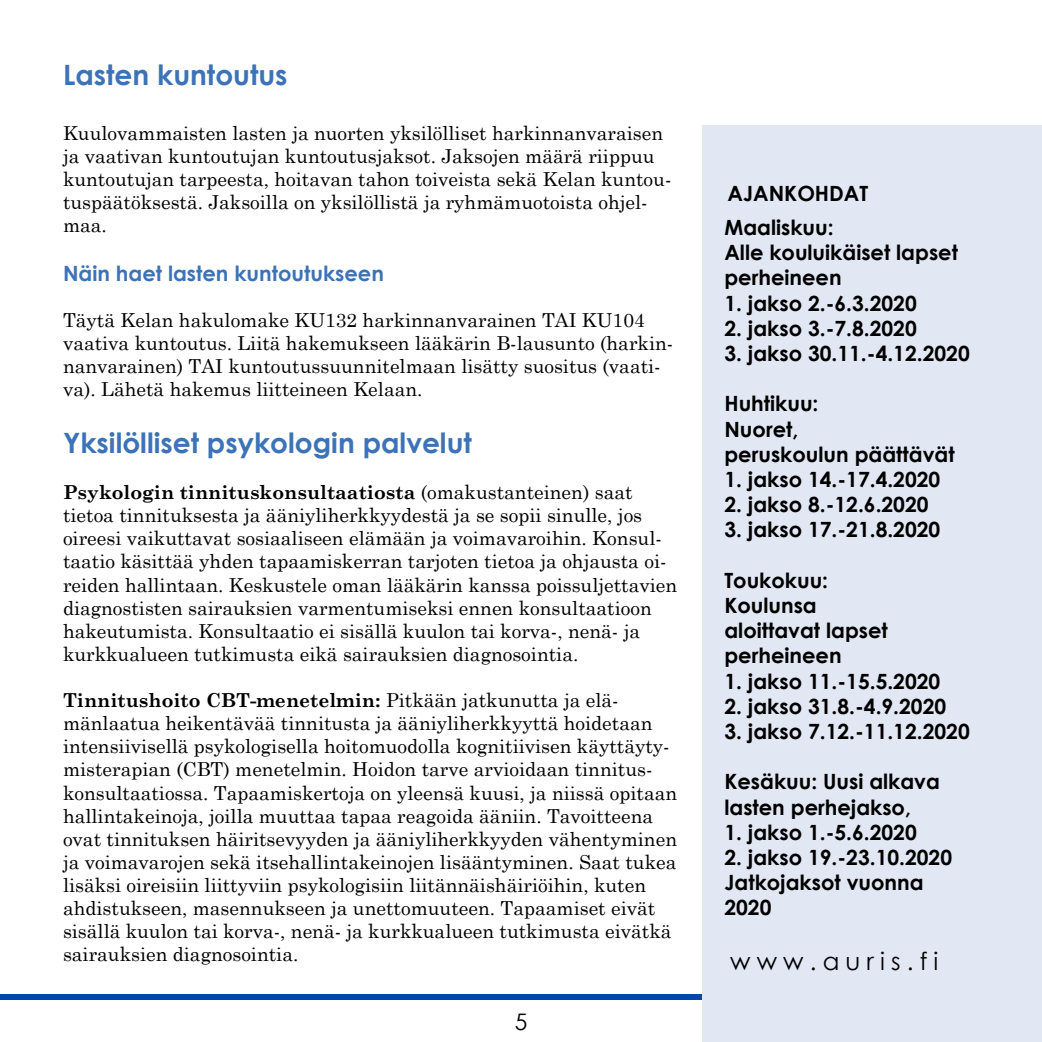
<style>
.page{position:relative;width:1042px;height:1042px;background:#fff}
.page>*{position:absolute;margin:0;border:0;box-sizing:border-box;transform-origin:0 0}
.t1{font:700 28px "Century Gothic";color:#3c73b8}
.t2{font:24.5px "Century Gothic";letter-spacing:.25em;color:#000}
.t3{font:22.75px "Century Gothic";color:#000}
.t4{font:700 21px/25.2px "Century Gothic";color:#000}
.t5{font:700 21px "Century Gothic";color:#3c73b8}
.t6{font:19.25px/23.1px "Century Schoolbook";color:#000}
.s1{font-weight:700}
</style>
<div class="page">
<div style="left:0;top:994px;width:1042px;height:6px;background:#0047ab"></div>
<div style="left:703px;top:126px;width:339px;height:916px;background:#e2e7f4"></div>
<h1 class="t1" style="left:63px;top:53px;width:226px">Lasten kuntoutus</h1>
<p class="t6" style="left:63px;top:120px;width:610px">Kuulovammaisten lasten ja nuorten yksilölliset harkinnanvaraisen ja vaativan kuntoutujan kuntoutusjaksot. Jaksojen määrä riippuu kuntoutujan tarpeesta, hoitavan tahon toiveista sekä Kelan kuntou&shy;tuspäätöksestä. Jaksoilla on yksilöllistä ja ryhmämuotoista ohjel&shy;maa.</p>
<p class="t5" style="left:63px;top:257px;width:322px">Näin haet lasten kuntoutukseen</p>
<p class="t6" style="left:63px;top:307px;width:612px">Täytä Kelan hakulomake KU132 harkinnanvarainen TAI KU104 vaativa kuntoutus. Liitä hakemukseen lääkärin B-lausunto (harkin&shy;nanvarainen) TAI kuntoutussuunnitelmaan lisätty suositus (vaati&shy;va). Lähetä hakemus liitteineen Kelaan.</p>
<h1 class="t1" style="left:63px;top:421px;width:410px">Yksilölliset psykologin palvelut</h1>
<p class="t6" style="left:63px;top:479px;width:616px"><span class="s1">Psykologin tinnituskonsultaatiosta</span> (omakustanteinen) saat tietoa tinnituksesta ja ääniyliherkkyydestä ja se sopii sinulle, jos oireesi vaikuttavat sosiaaliseen elämään ja voimavaroihin. Konsul&shy;taatio käsittää yhden tapaamiskerran tarjoten tietoa ja ohjausta oi&shy;reiden hallintaan. Keskustele oman lääkärin kanssa poissuljettavien diagnostisten sairauksien varmentumiseksi ennen konsultaatioon hakeutumista. Konsultaatio ei sisällä kuulon tai korva-, nenä- ja kurkkualueen tutkimusta eikä sairauksien diagnosointia.</p>
<p class="t6" style="left:63px;top:687px;width:616px"><span class="s1">Tinnitushoito CBT-menetelmin:</span> Pitkään jatkunutta ja elä&shy;mänlaatua heikentävää tinnitusta ja ääniyliherkkyyttä hoidetaan intensiivisellä psykologisella hoitomuodolla kognitiivisen käyttäyty&shy;misterapian (CBT) menetelmin. Hoidon tarve arvioidaan tinnitus&shy;konsultaatiossa. Tapaamiskertoja on yleensä kuusi, ja niissä opitaan hallintakeinoja, joilla muuttaa tapaa reagoida ääniin. Tavoitteena ovat tinnituksen häiritsevyyden ja ääniyliherkkyyden vähentyminen ja voimavarojen sekä itsehallintakeinojen lisääntyminen. Saat tukea lisäksi oireisiin liittyviin psykologisiin liitännäishäiriöihin, kuten ahdistukseen, masennukseen ja unettomuuteen. Tapaamiset eivät sisällä kuulon tai korva-, nenä- ja kurkkualueen tutkimusta eivätkä sairauksien diagnosointia.</p>
<p class="t3" style="left:515px;top:1006px;width:14px">5</p>
<p class="t4" style="left:724px;top:175px;width:145px;line-height:34.3px">AJANKOHDAT<br>Maaliskuu:</p>
<p class="t4" style="left:724px;top:239px;width:235px">Alle kouluikäiset lapset perheineen</p>
<p class="t4" style="left:724px;top:289px;width:194px">1. jakso 2.-6.3.2020</p>
<p class="t4" style="left:724px;top:314px;width:194px">2. jakso 3.-7.8.2020</p>
<p class="t4" style="left:724px;top:340px;width:247px">3. jakso 30.11.-4.12.2020</p>
<p class="t4" style="left:724px;top:390px;width:232px">Huhtikuu:<br>Nuoret,<br>peruskoulun päättävät</p>
<p class="t4" style="left:724px;top:466px;width:217px">1. jakso 14.-17.4.2020</p>
<p class="t4" style="left:724px;top:491px;width:206px">2. jakso 8.-12.6.2020</p>
<p class="t4" style="left:724px;top:516px;width:217px">3. jakso 17.-21.8.2020</p>
<p class="t4" style="left:724px;top:566px;width:165px">Toukokuu:<br>Koulunsa aloittavat lapset perheineen</p>
<p class="t4" style="left:724px;top:667px;width:217px">1. jakso 11.-15.5.2020</p>
<p class="t4" style="left:724px;top:692px;width:223px">2. jakso 31.8.-4.9.2020</p>
<p class="t4" style="left:724px;top:718px;width:247px">3. jakso 7.12.-11.12.2020</p>
<p class="t4" style="left:724px;top:768px;width:217px">Kesäkuu: Uusi alkava lasten perhejakso,</p>
<p class="t4" style="left:724px;top:818px;width:194px">1. jakso 1.-5.6.2020</p>
<p class="t4" style="left:724px;top:844px;width:229px">2. jakso 19.-23.10.2020<br>Jatkojaksot vuonna<br>2020</p>
<p class="t2" style="left:730px;top:944px;width:210px">www.auris.fi</p>
</div>
